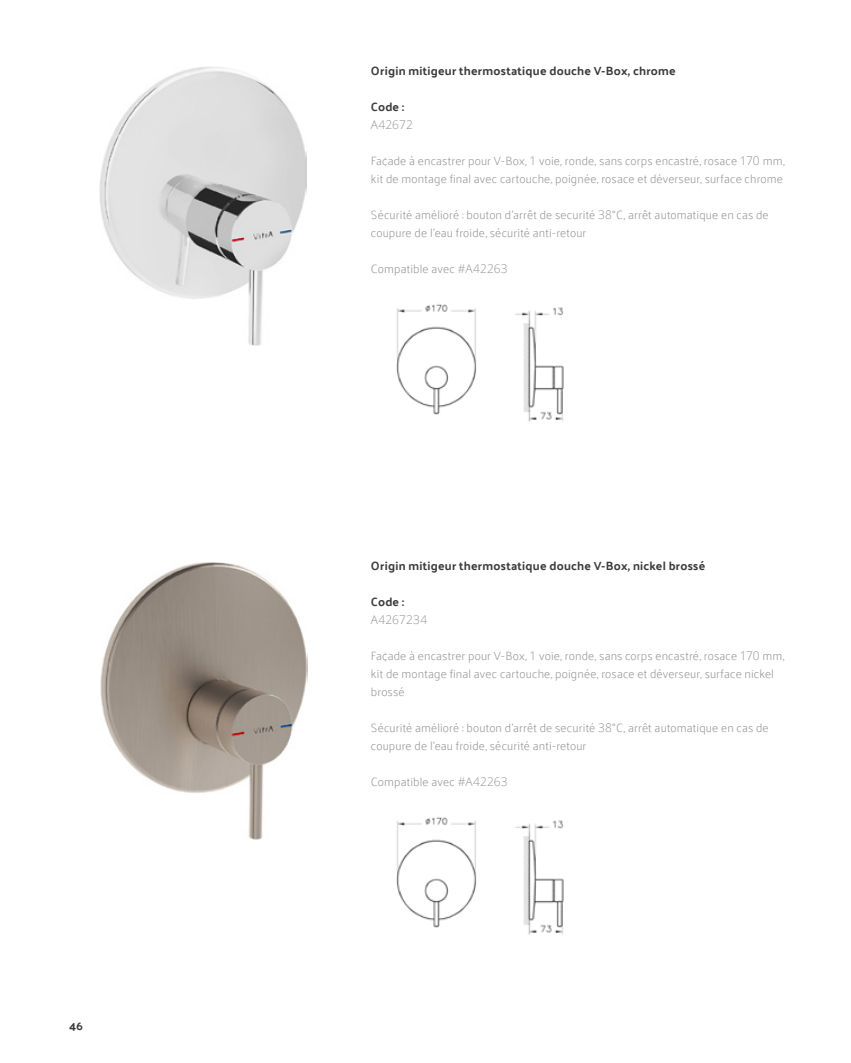
<style>
.page{position:relative;width:851px;height:1063px;background:#fff}
.page>*{position:absolute;margin:0;border:0;box-sizing:border-box;transform-origin:0 0}
.t1{font:200 12px/18px "Palanquin";letter-spacing:.01em;color:#949494}
.t2{font:700 12px "Palanquin";letter-spacing:.02em;color:#3b3b3a}
.t3{font:300 12px "Open Sans";letter-spacing:.01em;color:#949494}
.s1{font-family:"Open Sans";font-weight:300}
</style>
<div class="page">
<img style="left:100px;top:562px;width:208px;height:278px">
<img style="left:99px;top:66px;width:208px;height:279px">
<img style="left:396px;top:304px;width:168px;height:118px">
<img style="left:396px;top:817px;width:168px;height:118px">
<p class="t2" style="left:69px;top:1019px;width:15px">46</p>
<p class="t2" style="left:371px;top:64px;width:306px">Origin mitigeur thermostatique douche V-Box, chrome</p>
<p class="t2" style="left:371px;top:100px;width:35px">Code :</p>
<p class="t3" style="left:371px;top:117px;width:43px">A42672</p>
<p class="t1" style="left:371px;top:152px;width:415px">Fa¢ade à encastrer pour V-Box, <span class="s1">1</span> voie, ronde, sans corps encastré, rosace <span class="s1">170</span> mm, kit de montage final avec cartouche, poignée, rosace et déverseur, surface chrome</p>
<p class="t1" style="left:371px;top:206px;width:399px">Sécurité amélioré : bouton d’arrêt de securité <span class="s1">38</span>°C, arrêt automatique en cas de coupure de l’eau froide, sécurité anti-retour</p>
<p class="t1" style="left:371px;top:260px;width:138px">Compatible avec <span class="s1">#A42263</span></p>
<p class="t2" style="left:371px;top:559px;width:336px">Origin mitigeur thermostatique douche V-Box, nickel brossé</p>
<p class="t2" style="left:371px;top:595px;width:35px">Code :</p>
<p class="t3" style="left:371px;top:612px;width:58px">A4267234</p>
<p class="t1" style="left:371px;top:647px;width:415px">Fa¢ade à encastrer pour V-Box, <span class="s1">1</span> voie, ronde, sans corps encastré, rosace <span class="s1">170</span> mm, kit de montage final avec cartouche, poignée, rosace et déverseur, surface nickel brossé</p>
<p class="t1" style="left:371px;top:719px;width:399px">Sécurité amélioré : bouton d’arrêt de securité <span class="s1">38</span>°C, arrêt automatique en cas de coupure de l’eau froide, sécurité anti-retour</p>
<p class="t1" style="left:371px;top:773px;width:138px">Compatible avec <span class="s1">#A42263</span></p>
</div>
